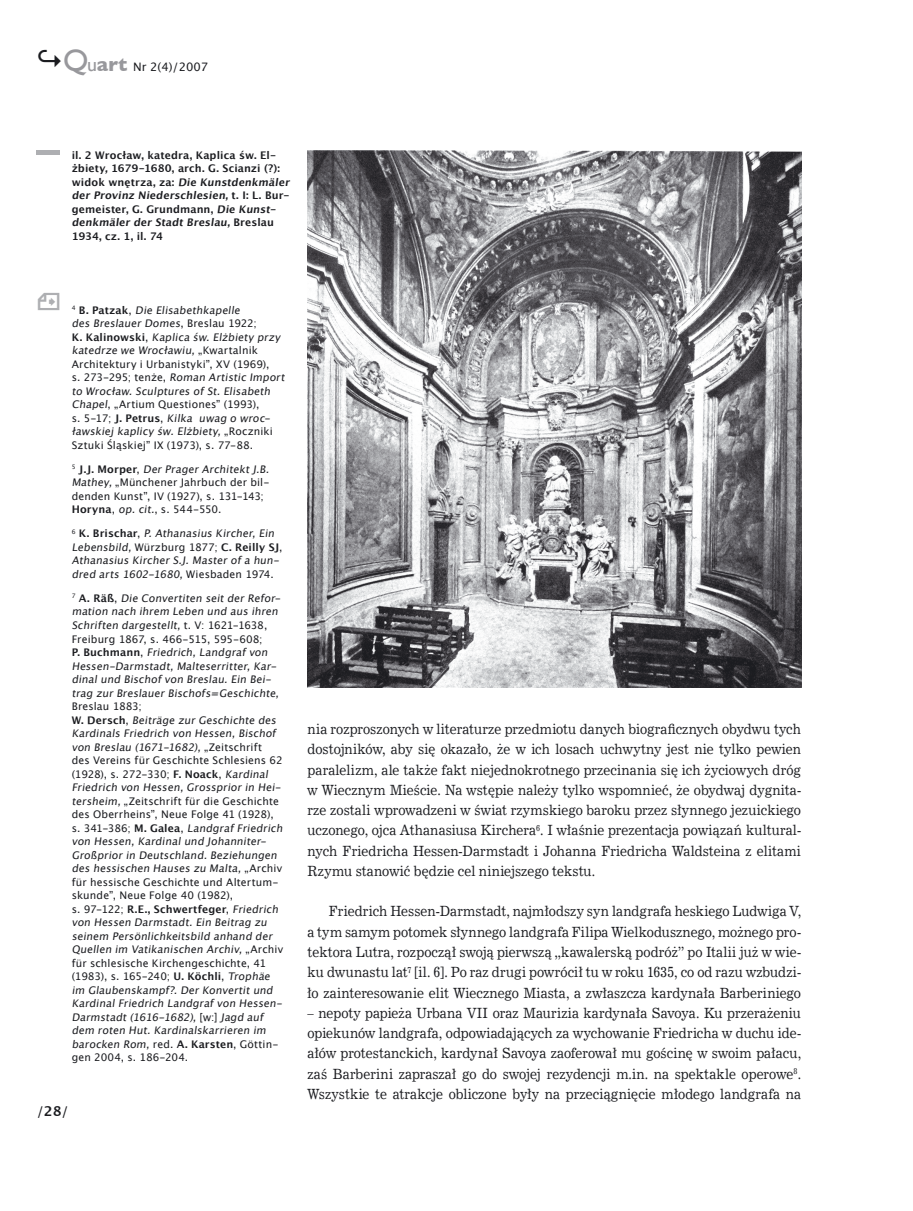
<style>
.page{position:relative;width:913px;height:1211px;background:#fff}
.page>*{position:absolute;margin:0;border:0;box-sizing:border-box;transform-origin:0 0}
.t1{font:14.1px/20.2px "News 702 EU";letter-spacing:.01em;color:#1b1c20;text-align:justify;scale:.89 1}
.t2{font:13.5px "Lucida Grande";color:#1b1c20}
.t3{font:11.7px "Lucida Grande";color:#1b1c20}
.t4{font:10.5px/13.5px "Lucida Grande";letter-spacing:.01em;color:#1b1c20}
.t5{font:700 10.5px/13.5px "Lucida Grande";letter-spacing:.005em;color:#1b1c20}
.s1{font-weight:700;font-size:27px}
.s2{font-family:"Gill Sans";font-size:30.9px;color:#98989c}
.s3{font-family:"Gill Sans";font-size:19.8px;color:#98989c}
.s4{font-family:"Gill Sans";font-weight:700;font-size:19.8px;color:#98989c}
.s5{font-weight:700}
</style>
<div class="page">
<img style="left:307px;top:150px;width:494px;height:537px">
<hr style="left:36px;top:150px;width:24px;height:4px;background:#aeafb2">
<p class="t3" style="left:36px;top:61px;width:173px"><span class="s1">↪</span><span class="s2">Q</span><span class="s3">u</span><span class="s4">art</span> Nr 2(4)/2007</p>
<p class="t5" style="left:72px;top:148px;width:222px">il. 2 Wrocław, katedra, Kaplica św. El&shy;żbiety, 1679-1680, arch. G. Scianzi (?): wi d o k wn ęt rza, za: Die Kunstdenkmäler der Provinz Niederschlesien, t . I : L . B u r&shy;gemeister, G. Grundmann, Die Kunst&shy;denkmäler der Stadt Breslau, B re s l a u 1934, cz. 1, il. 74</p>
<p class="t4" style="left:72px;top:303px;width:217px"><sup>4</sup> <span class="s5">B . Pat z a k</span> , Die Elisabethkapelle<br>des BreslauerDomes, B re s l a u 1 92 2 ;<br><span class="s5">K . Ka l i n ow s k i</span> , Kaplica św.Elżbiety przy katedrze we Wrocławiu,„ Kwa r t a l n i k Architektury i Urbanistyki”, XV (1969),<br>s . 2 7 3 -2 9 5 ; te n że , Roman Artistic Import to Wrocław.Sculptures ofSt.Elisabeth Chapel, „Artium Questiones” (1993),<br>s. 5-17; <span class="s5">J. Petrus</span>, Kilka uwag o wroc&shy;ławskiej kaplicy św.Elżbiety,„ Ro c z n i k i Sztuki Śląskiej” IX (1973), s. 77-88.</p>
<p class="t4" style="left:72px;top:462px;width:202px"><sup>5</sup> <span class="s5">J .J . M o r pe r</span>, DerPragerArchitektJ.B.<br>Mathey,„Münchener Jahrbuch der bil&shy;denden Kunst”, IV (1927), s. 131-143; <span class="s5">Horyna</span>, op.cit., s. 544-550.</p>
<p class="t4" style="left:72px;top:527px;width:212px"><sup>6</sup> <span class="s5">K. B ri sc h a r</span>, P.Athanasius Kircher,Ein Lebensbild,Würzburg 1877; <span class="s5">C. Reilly SJ</span>, Athanasius KircherS.J .Masterofa hun&shy;dred arts 1602-1680,W i e s b ad e n 1 9 74 .</p>
<p class="t4" style="left:72px;top:591px;width:215px"><sup>7</sup> <span class="s5">A . Rä ß</span> , Die Convertiten seitderRefor&shy;mation nach ihrem Leben und aus ihren Schriften dargestellt,t . V: 1 6 2 1- 1 6 3 8 , Freiburg 1867, s. 466-515, 595-608;<br><span class="s5">P. B u c h m a n n</span> , Friedrich,Landgrafvon Hessen-Darmstadt,Malteserritter,Kar&shy;dinalund Bischofvon Breslau.Ein Bei&shy;trag zurBreslauerBischofs=Geschichte, Breslau 1883;<br><span class="s5">W. D e r s c h</span> , Beiträge zurGeschichte des Kardinals Friedrich von Hessen,Bischof von Breslau (1671-1682),„ Z e i t s c h r i ft<br>des Vereins für Geschichte Schlesiens 62 (1928), s. 272-330; <span class="s5">F. Noack</span>, Kardinal Friedrich von Hessen,Grosspriorin Hei&shy;tersheim,„Zeitschrift für die Geschichte des Oberrheins”, Neue Folge 41 (1928),<br>s . 3 4 1-3 86 ; <span class="s5">M . Gal ea</span> , LandgrafFriedrich von Hessen,Kardinalund Johanniter-Großpriorin Deutschland.Beziehungen des hessischen Hauses zu Malta,„ A rc h i v für hessische Geschichte und Altertum&shy;skunde”, Neue Folge 40 (1982),<br>s. 97-122; <span class="s5">R.E., Schwertfeger</span>, Friedrich von Hessen Darmstadt.Ein Beitrag zu seinem Persönlichkeitsbild anhand der Quellen im Vatikanischen Archiv,„ A rc h i v für schlesische Kirchengeschichte, 41 (1983), s. 165-240; <span class="s5">U. Köchli</span>, Trophäe im Glaubenskampf?.DerKonvertitund KardinalFriedrich Landgrafvon Hessen-Darmstadt(1616-1682),[w : ] Jagd auf dem roten Hut.Kardinalskarrieren im barocken Rom,red. <span class="s5">A. Karsten</span>, Göttin&shy;gen 2004, s. 186-204.</p>
<p class="t2" style="left:37px;top:1102px;width:33px">/<span class="s5">28</span>/</p>
<p class="t1" style="left:307px;top:719px;width:556px">nia rozproszonych w literaturze przedmiotu danych biograficznych obydwu tych dostojników, aby się okazało, że w ich losach uchwytny jest nie tylko pewien paralelizm, ale także fakt niejednokrotnego przecinania się ich życiowych dróg w Wiecznym Mieście. Na wstępie należy tylko wspomnieć, że obydwaj dygnita&shy;rze zostali wprowadzeni w świat rzymskiego baroku przez słynnego jezuickiego uczonego, ojca Athanasiusa Kirchera<sup>6</sup>. I właśnie prezentacja powiązań kultural&shy;nych Friedricha Hessen-Darmstadt i Johanna Friedricha Waldsteina z elitami Rzymu stanowić będzie cel niniejszego tekstu.</p>
<p class="t1" style="left:307px;top:901px;width:556px;text-indent:21px">Friedrich Hessen-Darmstadt, najmłodszy syn landgrafa heskiego Ludwiga V, a tym samym potomek słynnego landgrafa Filipa Wielkodusznego, możnego pro&shy;tektora Lutra, rozpoczął swoją pierwszą „kawalerską podróż” po Italii już w wie&shy;ku dwunastu lat<sup>7</sup> [il. 6]. Po raz drugi powrócił tu w roku 1635, co od razu wzbudzi&shy;ło zainteresowanie elit Wiecznego Miasta, a zwłaszcza kardynała Barberiniego</p>
<p class="t1" style="left:307px;top:1002px;width:556px">– nepoty papieża Urbana VII oraz Maurizia kardynała Savoya. Ku przerażeniu opiekunów landgrafa, odpowiadających za wychowanie Friedricha w duchu ide&shy;ałów protestanckich, kardynał Savoya zaoferował mu gościnę w swoim pałacu, zaś Barberini zapraszał go do swojej rezydencji m.in. na spektakle operowe<sup>8</sup>.<br>Wszystkie te atrakcje obliczone były na przeciągnięcie młodego landgrafa na</p>
</div>
